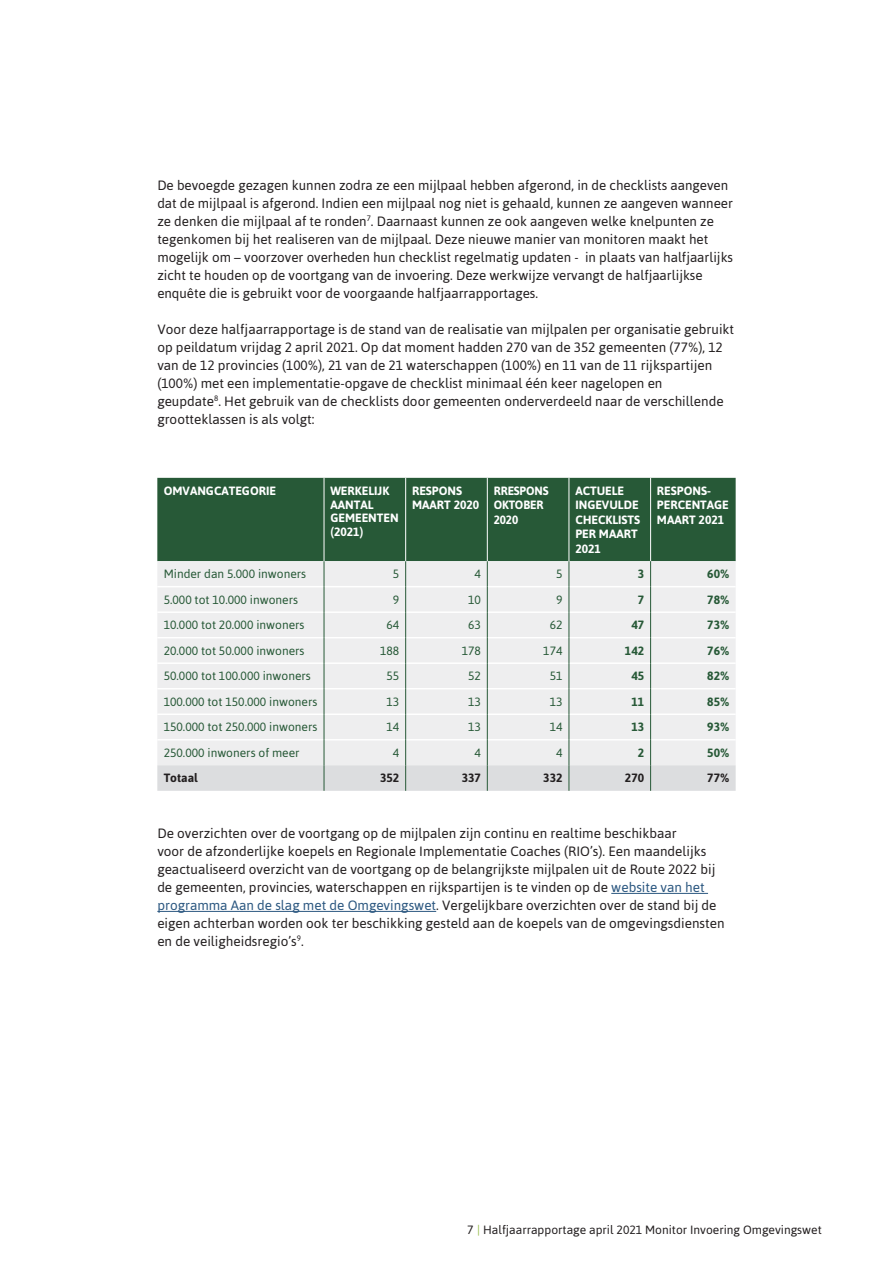
<style>
.page{position:relative;width:893px;height:1263px;background:#fff}
.page>*{position:absolute;margin:0;border:0;box-sizing:border-box;transform-origin:0 0}
._09_Body{font:13.5px/18px "Asap";color:#231f20}
._26_Tabel_body_TG{font:12px "Asap";color:#275937}
._25_Tabel_kop_TG{font:700 12px/14.4px "Asap";color:#fff}
.t1{font:12px "Asap";color:#231f20}
._26_Tabel_body_TG-2{font:700 12px "Asap";color:#275937}
._27_Tabel_tussenkopj{font:700 12px "Asap";color:#231f20}
.s1{color:#2b5780}
.s2{color:#8eb73c}
</style>
<div class="page">
<div style="left:157px;top:478px;width:579px;height:83px;background:#275937"></div>
<hr style="left:324px;top:478px;width:1px;height:83px;background:#fff">
<hr style="left:405px;top:478px;width:1px;height:83px;background:#fff">
<hr style="left:487px;top:478px;width:1px;height:83px;background:#fff">
<hr style="left:569px;top:478px;width:1px;height:83px;background:#fff">
<hr style="left:650px;top:478px;width:1px;height:83px;background:#fff">
<svg style="left:157px;top:561px;width:579px;height:230px;background:#ebebec"></svg>
<hr style="left:611px;top:893px;width:97px;height:1px;background:#2b5780">
<hr style="left:157px;top:911px;width:279px;height:1px;background:#2b5780">
<p class="_09_Body" style="left:157px;top:176px;width:577px">De bevoegde gezagen kunnen zodra ze een mijlpaal hebben afgerond, in de checklists aangeven dat de mijlpaal is afgerond. Indien een mijlpaal nog niet is gehaald, kunnen ze aangeven wanneer ze denken die mijlpaal af te ronden<sup>7</sup>. Daarnaast kunnen ze ook aangeven welke knelpunten ze tegenkomen bij het realiseren van de mijlpaal. Deze nieuwe manier van monitoren maakt het mogelijk om – voorzover overheden hun checklist regelmatig updaten - in plaats van halfjaarlijks zicht te houden op de voortgang van de invoering. Deze werkwijze vervangt de halfjaarlijkse enquête die is gebruikt voor de voorgaande halfjaarrapportages.</p>
<p class="_09_Body" style="left:157px;top:320px;width:578px">Voor deze halfjaarrapportage is de stand van de realisatie van mijlpalen per organisatie gebruikt op peildatum vrijdag 2 april 2021. Op dat moment hadden 270 van de 352 gemeenten (77%), 12 van de 12 provincies (100%), 21 van de 21 waterschappen (100%) en 11 van de 11 rijkspartijen (100%) met een implementatie-opgave de checklist minimaal één keer nagelopen en<br>geupdate<sup>8</sup>. Het gebruik van de checklists door gemeenten onderverdeeld naar de verschillende grootteklassen is als volgt:</p>
<p class="_25_Tabel_kop_TG" style="left:164px;top:483px;width:114px">OMVANGCATEGORIE</p>
<p class="_25_Tabel_kop_TG" style="left:330px;top:483px;width:60px">WERKELIJK</p>
<p class="_25_Tabel_kop_TG" style="left:330px;top:497px;width:45px">AANTAL</p>
<p class="_25_Tabel_kop_TG" style="left:330px;top:510px;width:70px">GEMEENTEN</p>
<p class="_25_Tabel_kop_TG" style="left:330px;top:524px;width:34px">(2021)</p>
<p class="_25_Tabel_kop_TG" style="left:412px;top:483px;width:52px">RESPONS</p>
<p class="_25_Tabel_kop_TG" style="left:412px;top:498px;width:69px">MAART 2020</p>
<p class="_25_Tabel_kop_TG" style="left:494px;top:483px;width:56px">RRESPONS</p>
<p class="_25_Tabel_kop_TG" style="left:494px;top:498px;width:51px">OKTOBER<br>2020</p>
<p class="_25_Tabel_kop_TG" style="left:575px;top:483px;width:66px">ACTUELE<br>INGEVULDE<br>CHECKLISTS<br>PER MAART<br>2021</p>
<p class="_25_Tabel_kop_TG" style="left:657px;top:483px;width:55px">RESPONS-</p>
<p class="_25_Tabel_kop_TG" style="left:657px;top:498px;width:73px">PERCENTAGE</p>
<p class="_25_Tabel_kop_TG" style="left:657px;top:512px;width:69px">MAART 2021</p>
<p class="_26_Tabel_body_TG" style="left:164px;top:567px;width:144px">Minder dan 5.000 inwoners</p>
<p class="_26_Tabel_body_TG" style="left:393px;top:567px;width:8px">5</p>
<p class="_26_Tabel_body_TG" style="left:474px;top:567px;width:8px">4</p>
<p class="_26_Tabel_body_TG" style="left:556px;top:567px;width:8px">5</p>
<p class="_26_Tabel_body_TG-2" style="left:638px;top:567px;width:8px">3</p>
<p class="_26_Tabel_body_TG-2" style="left:707px;top:567px;width:24px">60%</p>
<p class="_26_Tabel_body_TG" style="left:164px;top:593px;width:136px">5.000 tot 10.000 inwoners</p>
<p class="_26_Tabel_body_TG" style="left:393px;top:593px;width:8px">9</p>
<p class="_26_Tabel_body_TG" style="left:468px;top:593px;width:14px">10</p>
<p class="_26_Tabel_body_TG" style="left:556px;top:593px;width:8px">9</p>
<p class="_26_Tabel_body_TG-2" style="left:638px;top:593px;width:8px">7</p>
<p class="_26_Tabel_body_TG-2" style="left:707px;top:593px;width:24px">78%</p>
<p class="_26_Tabel_body_TG" style="left:164px;top:618px;width:142px">10.000 tot 20.000 inwoners</p>
<p class="_26_Tabel_body_TG" style="left:386px;top:618px;width:14px">64</p>
<p class="_26_Tabel_body_TG" style="left:468px;top:618px;width:14px">63</p>
<p class="_26_Tabel_body_TG" style="left:550px;top:618px;width:14px">62</p>
<p class="_26_Tabel_body_TG-2" style="left:631px;top:618px;width:14px">47</p>
<p class="_26_Tabel_body_TG-2" style="left:707px;top:618px;width:24px">73%</p>
<p class="_26_Tabel_body_TG" style="left:164px;top:644px;width:142px">20.000 tot 50.000 inwoners</p>
<p class="_26_Tabel_body_TG" style="left:380px;top:644px;width:21px">188</p>
<p class="_26_Tabel_body_TG" style="left:462px;top:644px;width:21px">178</p>
<p class="_26_Tabel_body_TG" style="left:543px;top:644px;width:21px">174</p>
<p class="_26_Tabel_body_TG-2" style="left:625px;top:644px;width:21px">142</p>
<p class="_26_Tabel_body_TG-2" style="left:707px;top:644px;width:24px">76%</p>
<p class="_26_Tabel_body_TG" style="left:164px;top:669px;width:149px">50.000 tot 100.000 inwoners</p>
<p class="_26_Tabel_body_TG" style="left:386px;top:669px;width:14px">55</p>
<p class="_26_Tabel_body_TG" style="left:468px;top:669px;width:14px">52</p>
<p class="_26_Tabel_body_TG" style="left:550px;top:669px;width:14px">51</p>
<p class="_26_Tabel_body_TG-2" style="left:631px;top:669px;width:14px">45</p>
<p class="_26_Tabel_body_TG-2" style="left:707px;top:669px;width:24px">82%</p>
<p class="_26_Tabel_body_TG" style="left:164px;top:695px;width:155px">100.000 tot 150.000 inwoners</p>
<p class="_26_Tabel_body_TG" style="left:386px;top:695px;width:14px">13</p>
<p class="_26_Tabel_body_TG" style="left:468px;top:695px;width:14px">13</p>
<p class="_26_Tabel_body_TG" style="left:550px;top:695px;width:14px">13</p>
<p class="_26_Tabel_body_TG-2" style="left:631px;top:695px;width:14px">11</p>
<p class="_26_Tabel_body_TG-2" style="left:707px;top:695px;width:24px">85%</p>
<p class="_26_Tabel_body_TG" style="left:164px;top:720px;width:155px">150.000 tot 250.000 inwoners</p>
<p class="_26_Tabel_body_TG" style="left:386px;top:720px;width:14px">14</p>
<p class="_26_Tabel_body_TG" style="left:468px;top:720px;width:14px">13</p>
<p class="_26_Tabel_body_TG" style="left:550px;top:720px;width:14px">14</p>
<p class="_26_Tabel_body_TG-2" style="left:631px;top:720px;width:14px">13</p>
<p class="_26_Tabel_body_TG-2" style="left:707px;top:720px;width:24px">93%</p>
<p class="_26_Tabel_body_TG" style="left:164px;top:746px;width:137px">250.000 inwoners of meer</p>
<p class="_26_Tabel_body_TG" style="left:393px;top:746px;width:8px">4</p>
<p class="_26_Tabel_body_TG" style="left:474px;top:746px;width:8px">4</p>
<p class="_26_Tabel_body_TG" style="left:556px;top:746px;width:8px">4</p>
<p class="_26_Tabel_body_TG-2" style="left:638px;top:746px;width:8px">2</p>
<p class="_26_Tabel_body_TG-2" style="left:707px;top:746px;width:24px">50%</p>
<p class="_27_Tabel_tussenkopj" style="left:164px;top:771px;width:36px">Totaal</p>
<p class="_27_Tabel_tussenkopj" style="left:380px;top:771px;width:21px">352</p>
<p class="_27_Tabel_tussenkopj" style="left:462px;top:771px;width:21px">337</p>
<p class="_27_Tabel_tussenkopj" style="left:543px;top:771px;width:21px">332</p>
<p class="_27_Tabel_tussenkopj" style="left:625px;top:771px;width:21px">270</p>
<p class="_27_Tabel_tussenkopj" style="left:707px;top:771px;width:24px">77%</p>
<p class="_09_Body" style="left:157px;top:824px;width:569px">De overzichten over de voortgang op de mijlpalen zijn continu en realtime beschikbaar<br>voor de afzonderlijke koepels en Regionale Implementatie Coaches (RIO’s). Een maandelijks geactualiseerd overzicht van de voortgang op de belangrijkste mijlpalen uit de Route 2022 bij de gemeenten, provincies, waterschappen en rijkspartijen is te vinden op de <span class="s1">website van het programma Aan de slag met de Omgevingswet</span>. Vergelijkbare overzichten over de stand bij de eigen achterban worden ook ter beschikking gesteld aan de koepels van de omgevingsdiensten en de veiligheidsregio’s<sup>9</sup>.</p>
<p class="t1" style="left:467px;top:1223px;width:356px">7 <span class="s2">|</span> Halfjaarrapportage april 2021 Monitor Invoering Omgevingswet</p>
</div>
